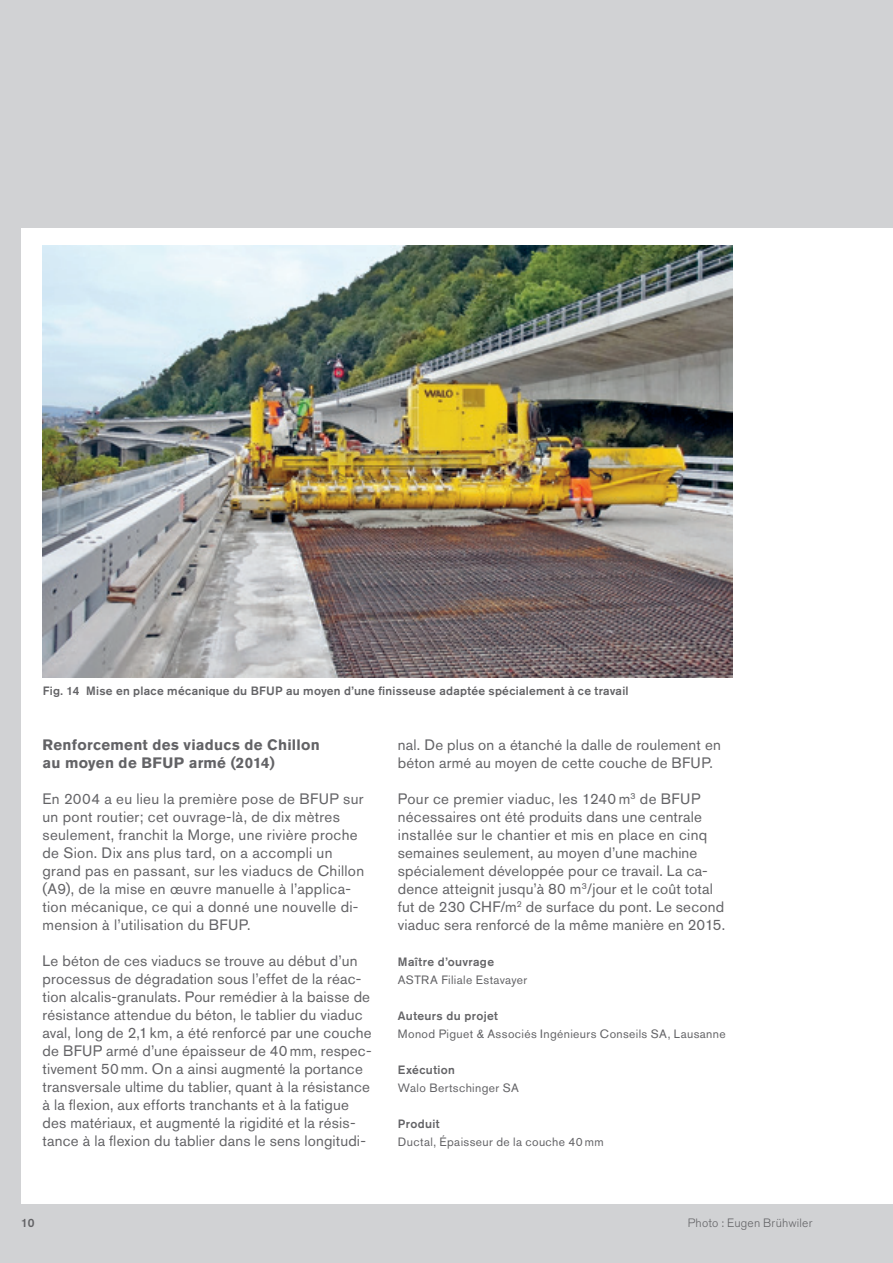
<style>
.page{position:relative;width:893px;height:1263px;background:#d1d2d4}
.page>*{position:absolute;margin:0;border:0;box-sizing:border-box;transform-origin:0 0}
.t1{font:15px/18px "Akzidenz Grotesk BE";letter-spacing:.015em;color:#636366}
.t2{font:700 15px/18px "Akzidenz Grotesk BE";letter-spacing:.02em;color:#636366}
.t3{font:500 12px "Akzidenz Grotesk BE";letter-spacing:.025em;color:#636366}
.t4{font:12px "Akzidenz Grotesk BE";letter-spacing:.03em;color:#636366}
.t5{font:300 12px "Akzidenz Grotesk BE";letter-spacing:.02em;color:#636366}
</style>
<div class="page">
<div style="left:21px;top:228px;width:872px;height:975px;background:#fff"></div>
<img style="left:43px;top:246px;width:689px;height:432px">
<p class="t3" style="left:43px;top:684px;width:587px">Fig. 14 Mise en place mécanique du BFUP au moyen d’une finisseuse adaptée spécialement à ce travail</p>
<p class="t2" style="left:43px;top:736px;width:279px">Renforcement des viaducs de Chillon au moyen de BFUP armé (2014)</p>
<p class="t1" style="left:43px;top:789px;width:323px">En 2004 a eu lieu la première pose de BFUP sur un pont routier; cet ouvrage-là, de dix mètres seulement, franchit la Morge, une rivière proche de Sion. Dix ans plus tard, on a accompli un grand pas en passant, sur les viaducs de Chillon (A9), de la mise en œuvre manuelle à l’applica&shy;tion mécanique, ce qui a donné une nouvelle di&shy;mension à l’utilisation du BFUP.</p>
<p class="t1" style="left:43px;top:951px;width:331px">Le béton de ces viaducs se trouve au début d’un processus de dégradation sous l’effet de la réac&shy;tion alcalis-granulats. Pour remédier à la baisse de résistance attendue du béton, le tablier du viaduc aval, long de 2,1km, a été renforcé par une couche de BFUP armé d’une épaisseur de 40mm, respec&shy;tivement 50mm. On a ainsi augmenté la portance transversale ultime du tablier, quant à la résistance à la flexion, aux efforts tranchants et à la fatigue des matériaux, et augmenté la rigidité et la résis&shy;tance à la flexion du tablier dans le sens longitudi-</p>
<p class="t1" style="left:398px;top:735px;width:324px">nal. De plus on a étanché la dalle de roulement en béton armé au moyen de cette couche de BFUP.</p>
<p class="t1" style="left:398px;top:789px;width:329px">Pour ce premier viaduc, les 1240 m<sup>3</sup> de BFUP nécessaires ont été produits dans une centrale installée sur le chantier et mis en place en cinq semaines seulement, au moyen d’une machine spécialement développée pour ce travail. La ca&shy;dence atteignit jusqu’à 80 m<sup>3</sup>/jour et le coût total fut de 230 CHF/m<sup>2</sup> de surface du pont. Le second viaduc sera renforcé de la même manière en 2015.</p>
<p class="t3" style="left:398px;top:954px;width:98px">Maître d’ouvrage</p>
<p class="t4" style="left:398px;top:972px;width:131px">ASTRA Filiale Estavayer</p>
<p class="t3" style="left:398px;top:1008px;width:102px">Auteurs du projet</p>
<p class="t4" style="left:398px;top:1026px;width:329px">Monod Piguet &amp; Associés Ingénieurs Conseils SA, Lausanne</p>
<p class="t3" style="left:398px;top:1062px;width:59px">Exécution</p>
<p class="t4" style="left:398px;top:1080px;width:122px">Walo Bertschinger SA</p>
<p class="t3" style="left:398px;top:1116px;width:43px">Produit</p>
<p class="t4" style="left:398px;top:1134px;width:207px">Ductal, Épaisseur de la couche 40 mm</p>
<p class="t3" style="left:21px;top:1215px;width:15px">10</p>
<p class="t5" style="left:688px;top:1216px;width:126px">Photo : Eugen Brühwiler</p>
</div>
